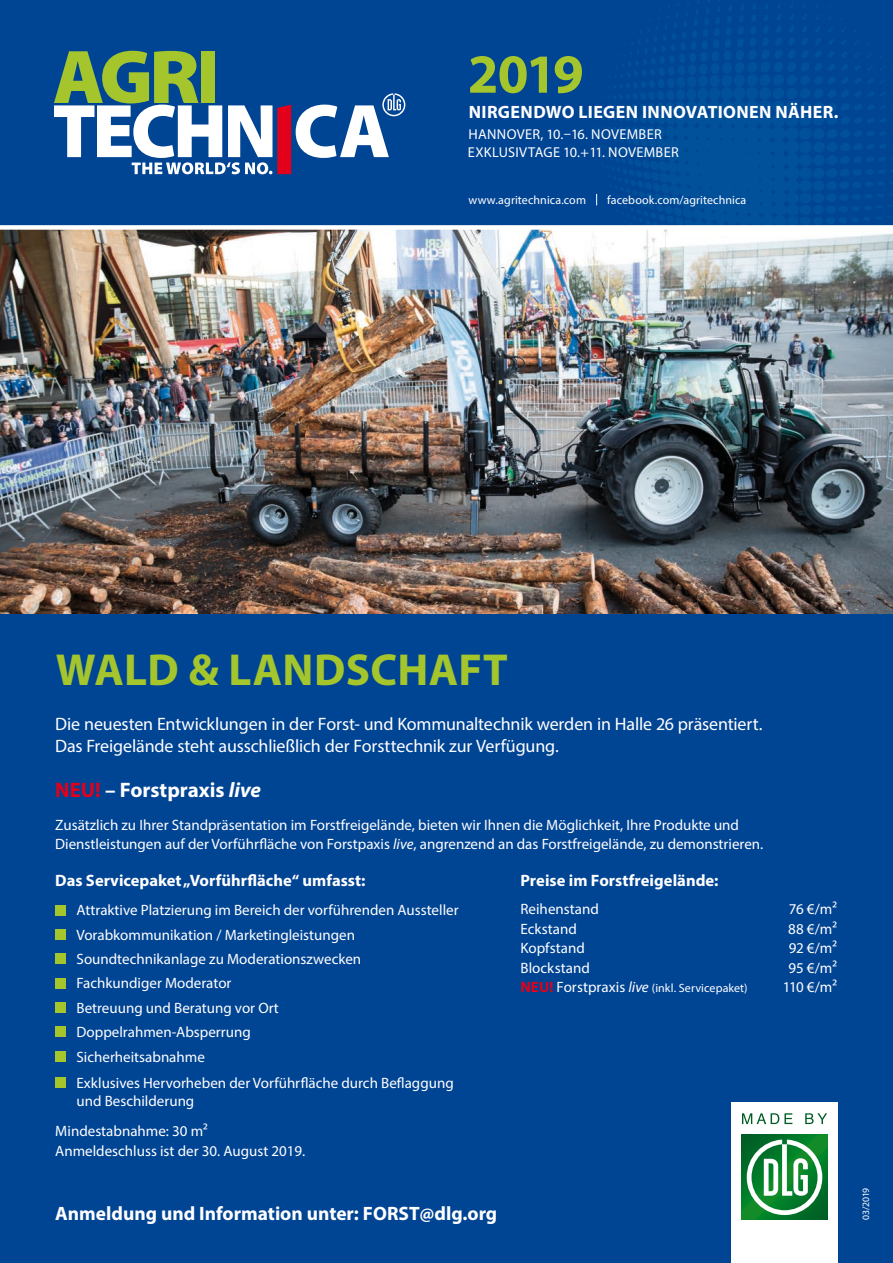
<style>
.page{position:relative;width:893px;height:1263px;background:#fff}
.page>*{position:absolute;margin:0;border:0;box-sizing:border-box;transform-origin:0 0}
.t1{font:700 55.5px "Myriad Pro";color:#a5c52c}
.t2{font:700 45px "Myriad Pro";letter-spacing:.005em;color:#a5c52c}
.t3{font:700 21px "Myriad Pro";color:#fff}
.t4{font:700 19.35px "Myriad Pro";color:#fff}
.t5{font:18px/22.5px "Myriad Pro";letter-spacing:-.01em;color:#fff}
.t6{font:700 17.85px "Myriad Pro";letter-spacing:.02em;color:#fff}
.t7{font:700 16.5px "Myriad Pro";color:#fff}
.t8{font:15px/24.5px "Myriad Pro";color:#fff}
.t9{font:14.25px/17.9px "Myriad Pro";letter-spacing:.02em;color:#fff}
.t10{font:12px "Myriad Pro";letter-spacing:.01em;color:#fff}
.t11{font:9.75px "Myriad Pro";letter-spacing:-.01em;color:#fff}
.s1{color:#e2001a}
.s2{font-style:italic}
.s3{font-weight:700;font-size:15px;color:#e2001a}
.s4{font-size:15px}
.s5{font-style:italic;font-size:15px}
</style>
<div class="page">
<div style="left:0;top:0;width:893px;height:261px;background:#004494"></div>
<svg style="left:54px;top:51px;width:351px;height:123px"></svg>
<svg style="left:596px;top:0;width:297px;height:225px"></svg>
<div style="left:0;top:227px;width:893px;height:1036px;background:#004494"></div>
<img style="left:0;top:230px;width:893px;height:384px">
<div style="left:0;top:225px;width:893px;height:5px;background:#fff"></div>
<div style="left:731px;top:1103px;width:107px;height:160px;background:#fff"></div>
<svg style="left:742px;top:1135px;width:85px;height:85px;background:#037428"></svg>
<svg style="left:747px;top:1139px;width:75px;height:76px"></svg>
<svg style="left:742px;top:1113px;width:85px;height:11px"></svg>
<div style="left:55px;top:905px;width:11px;height:10px;background:#a5c52c"></div>
<div style="left:55px;top:929px;width:11px;height:11px;background:#a5c52c"></div>
<div style="left:55px;top:953px;width:11px;height:11px;background:#a5c52c"></div>
<div style="left:55px;top:978px;width:11px;height:10px;background:#a5c52c"></div>
<div style="left:55px;top:1002px;width:11px;height:11px;background:#a5c52c"></div>
<div style="left:55px;top:1026px;width:11px;height:11px;background:#a5c52c"></div>
<div style="left:55px;top:1051px;width:11px;height:10px;background:#a5c52c"></div>
<div style="left:55px;top:1077px;width:11px;height:10px;background:#a5c52c"></div>
<h1 class="t1" style="left:468px;top:38px;width:118px">2019</h1>
<p class="t6" style="left:469px;top:100px;width:371px">NIRGENDWO LIEGEN INNOVATIONEN NÄHER.</p>
<p class="t9" style="left:468px;top:125px;width:212px">HANNOVER, 10.–16. NOVEMBER<br>EXKLUSIVTAGE 10.+11. NOVEMBER</p>
<p class="t10" style="left:468px;top:193px;width:119px">www.agritechnica.com</p>
<p class="t10" style="left:607px;top:193px;width:141px">facebook.com/agritechnica</p>
<h2 class="t2" style="left:56px;top:640px;width:453px">WALD &amp; LANDSCHAFT</h2>
<p class="t5" style="left:55px;top:712px;width:709px">Die neuesten Entwicklungen in der Forst- und Kommunaltechnik werden in Halle 26 präsentiert.<br>Das Freigelände steht ausschließlich der Forsttechnik zur Verfügung.</p>
<h3 class="t3" style="left:55px;top:776px;width:207px"><span class="s1">NEU!</span> – Forstpraxis <span class="s2">live</span></h3>
<p class="t8" style="left:55px;top:814px;width:709px;line-height:19.5px">Zusätzlich zu Ihrer Standpräsentation im Forstfreigelände, bieten wir Ihnen die Möglichkeit, Ihre Produkte und<br>Dienstleistungen auf der Vorführfläche von Forstpaxis <span class="s2">live</span>, angrenzend an das Forstfreigelände, zu demonstrieren.</p>
<p class="t7" style="left:55px;top:869px;width:312px">Das Servicepaket „Vorführfläche“ umfasst:</p>
<p class="t7" style="left:520px;top:870px;width:200px">Preise im Forstfreigelände:</p>
<p class="t8" style="left:520px;top:897px;width:80px">Reihenstand</p>
<p class="t8" style="left:789px;top:897px;width:50px">76 €/m²</p>
<p class="t8" style="left:520px;top:916px;width:58px">Eckstand</p>
<p class="t8" style="left:788px;top:916px;width:50px">88 €/m²</p>
<p class="t8" style="left:520px;top:936px;width:66px">Kopfstand</p>
<p class="t8" style="left:789px;top:936px;width:50px">92 €/m²</p>
<p class="t8" style="left:520px;top:955px;width:71px">Blockstand</p>
<p class="t8" style="left:788px;top:955px;width:50px">95 €/m²</p>
<p class="t10" style="left:520px;top:981px;width:229px"><span class="s3">NEU!</span> <span class="s4">Forstpraxis</span> <span class="s5">live</span> (inkl. Servicepaket)</p>
<p class="t8" style="left:783px;top:975px;width:56px">110 €/m²</p>
<p class="t8" style="left:77px;top:898px;width:384px">Attraktive Platzierung im Bereich der vorführenden Aussteller Vorabkommunikation / Marketingleistungen Soundtechnikanlage zu Moderationszwecken<br>Fachkundiger Moderator<br>Betreuung und Beratung vor Ort<br>Doppelrahmen-Absperrung<br>Sicherheitsabnahme</p>
<p class="t8" style="left:77px;top:1073px;width:379px;line-height:18px">Exklusives Hervorheben der Vorführfläche durch Beflaggung und Beschilderung</p>
<p class="t8" style="left:55px;top:1121px;width:252px;line-height:19.5px">Mindestabnahme: 30 m²<br>Anmeldeschluss ist der 30. August 2019.</p>
<p class="t4" style="left:55px;top:1201px;width:443px">Anmeldung und Information unter: FORST@dlg.org</p>
<p class="t11" style="left:860px;top:1220px;width:34px;rotate:-90deg">03/2019</p>
</div>
